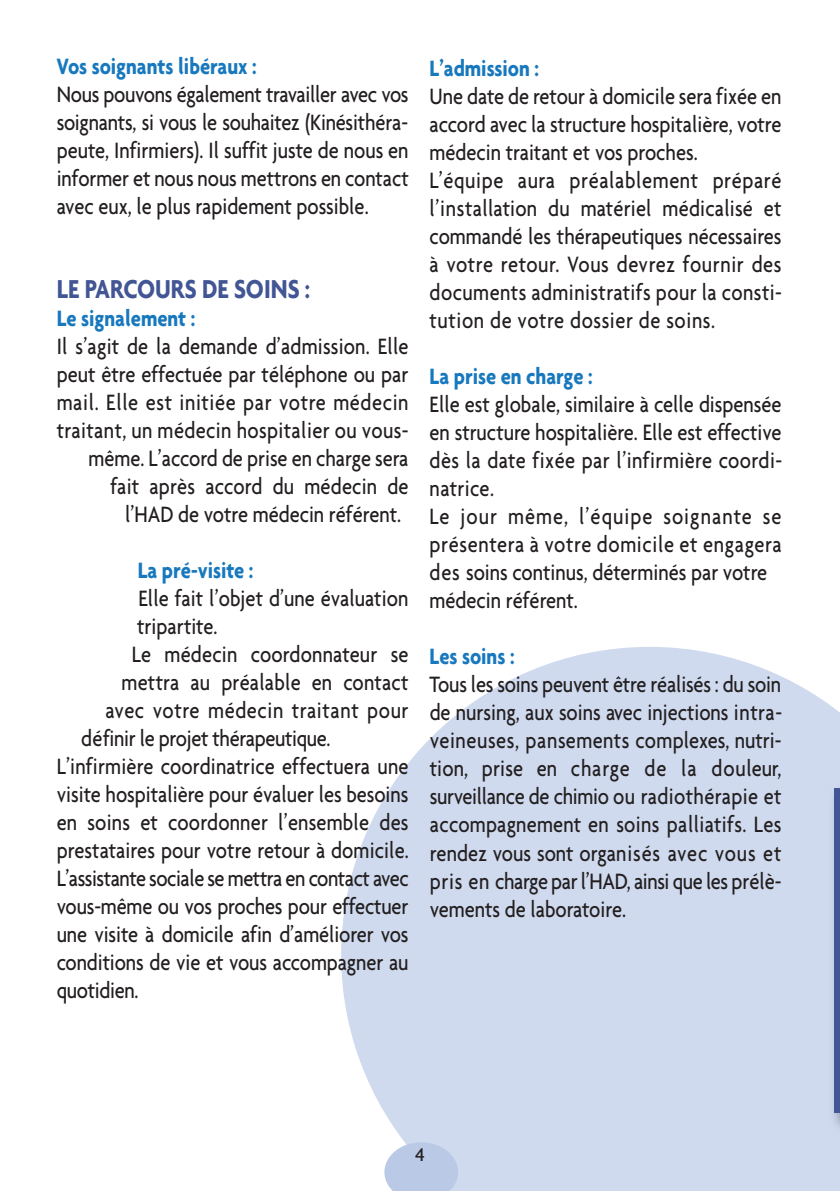
<style>
.page{position:relative;width:840px;height:1191px;background:#fff}
.page>*{position:absolute;margin:0;border:0;box-sizing:border-box;transform-origin:0 0}
.t1{font:700 28px "Agenda";color:#425594;scale:.85 1}
.t2{font:500 24px/28px "Agenda";color:#231f20;text-align:justify;scale:.85 1}
.t3{font:700 24px "Agenda";color:#1778be;scale:.85 1}
.t4{font:500 24px "Agenda";letter-spacing:.03em;color:#231f20;scale:.85 1}
.t5{font:500 24px "Agenda";letter-spacing:-.025em;color:#231f20;scale:.85 1}
.t6{font:500 24px "Agenda";letter-spacing:.02em;color:#231f20;scale:.85 1}
.t7{font:500 20px "Agenda";color:#231f20}
</style>
<div class="page">
<svg style="left:341px;top:647px;width:498px;height:544px;background:#d4deef"></svg>
<svg style="left:384px;top:1142px;width:74px;height:49px;background:#c1cee8"></svg>
<div style="left:824px;top:779px;width:15px;height:360px;background:#cdd9ed"></div>
<div style="left:833px;top:788px;width:6px;height:324px;background:#425594"></div>
<p class="t3" style="left:57px;top:52px;width:236px">Vos soignants libéraux :</p>
<p class="t2" style="left:57px;top:80px;width:415px">Nous pouvons également travailler avec vos soignants, si vous le souhaitez (Kinésithéra&shy;peute, Infirmiers). Il suffit juste de nous en informer et nous nous mettrons en contact avec eux, le plus rapidement possible.</p>
<p class="t1" style="left:57px;top:272px;width:299px">LE PARCOURS DE SOINS :</p>
<p class="t3" style="left:57px;top:304px;width:164px">Le signalement :</p>
<p class="t2" style="left:57px;top:332px;width:415px">Il s’agit de la demande d’admission. Elle</p>
<p class="t2" style="left:57px;top:360px;width:415px">peut être effectuée par téléphone ou par</p>
<p class="t4" style="left:57px;top:388px;width:415px">mail. Elle est initiée par votre médecin</p>
<p class="t6" style="left:57px;top:416px;width:415px">traitant, un médecin hospitalier ou vous-</p>
<p class="t2" style="left:88px;top:444px;width:378px">même. L’accord de prise en charge sera</p>
<p class="t2" style="left:110px;top:472px;width:352px">fait après accord du médecin de</p>
<p class="t2" style="left:125px;top:500px;width:326px">l’HAD de votre médecin référent.</p>
<p class="t3" style="left:138px;top:556px;width:137px">La pré-visite :</p>
<p class="t2" style="left:138px;top:584px;width:319px">Elle fait l’objet d’une évaluation</p>
<p class="t2" style="left:137px;top:612px;width:96px">tripartite.</p>
<p class="t2" style="left:132px;top:640px;width:327px">Le médecin coordonnateur se</p>
<p class="t2" style="left:121px;top:668px;width:339px">mettra au préalable en contact</p>
<p class="t4" style="left:105px;top:696px;width:358px">avec votre médecin traitant pour</p>
<p class="t2" style="left:81px;top:724px;width:295px">définir le projet thérapeutique.</p>
<p class="t2" style="left:57px;top:752px;width:415px">L’infirmière coordinatrice effectuera une</p>
<p class="t2" style="left:57px;top:780px;width:415px">visite hospitalière pour évaluer les besoins</p>
<p class="t2" style="left:57px;top:808px;width:415px">en soins et coordonner l’ensemble des</p>
<p class="t2" style="left:57px;top:836px;width:415px">prestataires pour votre retour à domicile.</p>
<p class="t5" style="left:57px;top:864px;width:415px">L’assistante sociale se mettra en contact avec</p>
<p class="t2" style="left:57px;top:892px;width:415px">vous-même ou vos proches pour effectuer</p>
<p class="t2" style="left:57px;top:920px;width:415px">une visite à domicile afin d’améliorer vos</p>
<p class="t2" style="left:57px;top:948px;width:415px">conditions de vie et vous accompagner au</p>
<p class="t2" style="left:57px;top:976px;width:98px">quotidien.</p>
<p class="t3" style="left:429px;top:54px;width:130px">L’admission :</p>
<p class="t2" style="left:429px;top:82px;width:415px;text-align:left">Une date de retour à domicile sera fixée en accord avec la structure hospitalière, votre médecin traitant et vos proches.<br>L’équipe aura préalablement préparé l’installation du matériel médicalisé et commandé les thérapeutiques nécessaires à votre retour. Vous devrez fournir des documents administratifs pour la consti&shy;tution de votre dossier de soins.</p>
<p class="t3" style="left:429px;top:362px;width:193px">La prise en charge :</p>
<p class="t2" style="left:429px;top:390px;width:416px;text-align:left">Elle est globale, similaire à celle dispensée en structure hospitalière. Elle est effective dès la date fixée par l’infirmière coordi&shy;natrice.<br>Le jour même, l’équipe soignante se présentera à votre domicile et engagera des soins continus, déterminés par votre médecin référent.</p>
<p class="t3" style="left:429px;top:642px;width:101px">Les soins :</p>
<p class="t2" style="left:429px;top:670px;width:416px">Tous les soins peuvent être réalisés : du soin de nursing, aux soins avec injections intra&shy;veineuses, pansements complexes, nutri&shy;tion, prise en charge de la douleur, surveillance de chimio ou radiothérapie et accompagnement en soins palliatifs. Les rendez vous sont organisés avec vous et pris en charge par l’HAD, ainsi que les prélè&shy;vements de laboratoire.</p>
<p class="t7" style="left:415px;top:1142px;width:11px">4</p>
</div>
